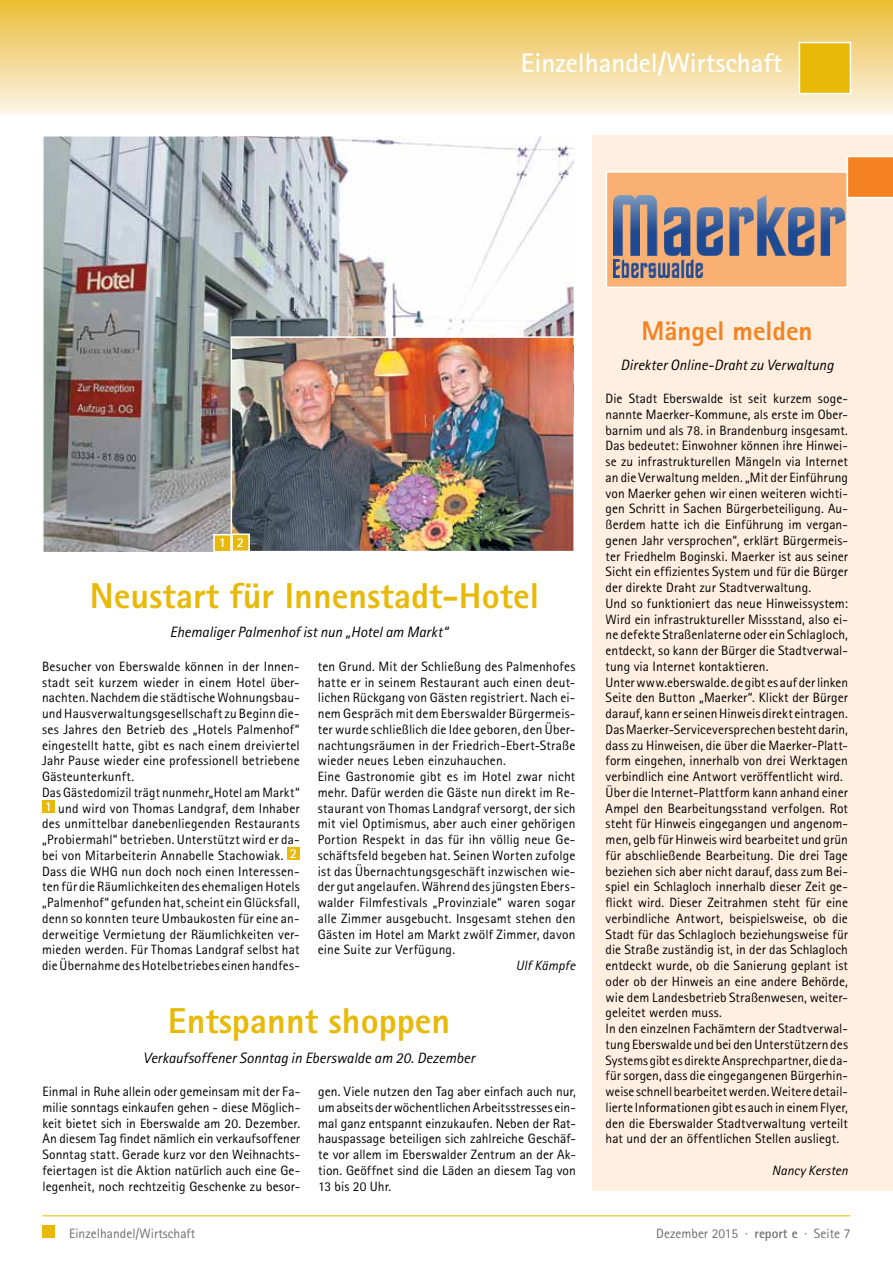
<style>
.page{position:relative;width:893px;height:1263px;background:#fff}
.page>*{position:absolute;margin:0;border:0;box-sizing:border-box;transform-origin:0 0}
.t1{font:700 36px "Rotis Sans Serif AT Extra";color:#e8b909}
.t2{font:700 27px "Rotis Sans Serif AT";color:#fff}
.t3{font:700 27px "Rotis Sans Serif AT Extra";color:#f58220}
.t4{font:italic 15px "Rotis Sans Serif AT";letter-spacing:-.005em;color:#000}
.t5{font:13.5px/15.8px "Rotis Sans Serif AT";letter-spacing:.005em;color:#000}
.t6{font:13.5px "Rotis Sans Serif AT";color:#6d6e71}
.t7{font:italic 13.5px "Rotis Sans Serif AT";letter-spacing:.005em;color:#000}
.t8{font:700 13.5px "Rotis Sans Serif AT";color:#fff}
.s1{font-weight:700;color:#fff}
.s2{font-weight:700}
</style>
<div class="page">
<hr style="left:43px;top:1215px;width:807px;height:1px;background:#e8b909">
<img style="left:45px;top:138px;width:527px;height:413px">
<div style="left:42px;top:135px;width:533px;height:419px;border:2px solid #fff"></div>
<img style="left:234px;top:339px;width:338px;height:210px">
<div style="left:231px;top:336px;width:344px;height:216px;border:2px solid #fff"></div>
<div style="left:592px;top:135px;width:301px;height:1056px;background:#ffefe1"></div>
<div style="left:606px;top:172px;width:241px;height:115px;background:#fab072"></div>
<img style="left:613px;top:195px;width:232px;height:82px">
<div style="left:606px;top:171px;width:242px;height:117px;border:2px solid #fff"></div>
<svg style="left:847px;top:156px;width:46px;height:42px;background:#f58c32"></svg>
<div style="left:42px;top:800px;width:12px;height:13px;background:#e8b909"></div>
<div style="left:287px;top:847px;width:13px;height:13px;background:#e8b909"></div>
<div style="left:214px;top:535px;width:17px;height:17px;background:#e8b909"></div>
<div style="left:213px;top:534px;width:19px;height:18px;border:2px solid #fff"></div>
<div style="left:232px;top:534px;width:17px;height:17px;background:#e8b909"></div>
<div style="left:231px;top:533px;width:19px;height:19px;border:2px solid #fff"></div>
<div style="left:0;top:0;width:893px;height:115px;background:linear-gradient(to bottom,#ebbc34,#fdf5ec)"></div>
<div style="left:43px;top:1225px;width:12px;height:13px;background:#e8b909"></div>
<div style="left:799px;top:42px;width:52px;height:52px;background:#e8b909;border:2px solid #fff"></div>
<svg style="left:0;top:0;width:1px;height:115px"></svg>
<h2 class="t2" style="left:521px;top:46px;width:263px">Einzelhandel/Wirtschaft</h2>
<p class="t8" style="left:219px;top:534px;width:9px">1</p>
<p class="t8" style="left:237px;top:534px;width:9px">2</p>
<h1 class="t1" style="left:90px;top:573px;width:451px">Neustart für Innenstadt-Hotel</h1>
<p class="t4" style="left:170px;top:623px;width:280px">Ehemaliger Palmenhof ist nun „Hotel am Markt“</p>
<p class="t5" style="left:42px;top:658px;width:259px">Besucher von Eberswalde können in der Innen&shy;stadt seit kurzem wieder in einem Hotel über&shy;nachten. Nachdem die städtische Wohnungsbau&shy;und Hausverwaltungsgesellschaft zu Beginn die&shy;ses Jahres den Betrieb des „Hotels Palmenhof“ eingestellt hatte, gibt es nach einem dreiviertel Jahr Pause wieder eine professionell betriebene Gästeunterkunft.<br>Das Gästedomizil trägt nunmehr„Hotel am Markt“ <span class="s1">1</span> und wird von Thomas Landgraf, dem Inhaber des unmittelbar danebenliegenden Restaurants „Probiermahl“ betrieben. Unterstützt wird er da&shy;bei von Mitarbeiterin Annabelle Stachowiak. <span class="s1">2<br></span>Dass die WHG nun doch noch einen Interessen&shy;ten für die Räumlichkeiten des ehemaligen Hotels „Palmenhof“ gefunden hat, scheint ein Glücksfall, denn so konnten teure Umbaukosten für eine an&shy;derweitige Vermietung der Räumlichkeiten ver&shy;mieden werden. Für Thomas Landgraf selbst hat die Übernahme des Hotelbetriebes einen handfes-</p>
<p class="t5" style="left:318px;top:658px;width:259px">ten Grund. Mit der Schließung des Palmenhofes hatte er in seinem Restaurant auch einen deut&shy;lichen Rückgang von Gästen registriert. Nach ei&shy;nem Gespräch mit dem Eberswalder Bürgermeis&shy;ter wurde schließlich die Idee geboren, den Über&shy;nachtungsräumen in der Friedrich-Ebert-Straße wieder neues Leben einzuhauchen.<br>Eine Gastronomie gibt es im Hotel zwar nicht mehr. Dafür werden die Gäste nun direkt im Re&shy;staurant von Thomas Landgraf versorgt, der sich mit viel Optimismus, aber auch einer gehörigen Portion Respekt in das für ihn völlig neue Ge&shy;schäftsfeld begeben hat. Seinen Worten zufolge ist das Übernachtungsgeschäft inzwischen wie&shy;der gut angelaufen. Während des jüngsten Ebers&shy;walder Filmfestivals „Provinziale“ waren sogar alle Zimmer ausgebucht. Insgesamt stehen den Gästen im Hotel am Markt zwölf Zimmer, davon eine Suite zur Verfügung.</p>
<p class="t7" style="left:516px;top:958px;width:61px">Ulf Kämpfe</p>
<h1 class="t1" style="left:168px;top:998px;width:284px">Entspannt shoppen</h1>
<p class="t4" style="left:143px;top:1049px;width:333px">Verkaufsoffener Sonntag in Eberswalde am 20. Dezember</p>
<p class="t5" style="left:43px;top:1084px;width:259px;text-align:justify">Einmal in Ruhe allein oder gemeinsam mit der Fa&shy;milie sonntags einkaufen gehen - diese Möglich&shy;keit bietet sich in Eberswalde am 20. Dezember.<br>An diesem Tag findet nämlich ein verkaufsoffener Sonntag statt. Gerade kurz vor den Weihnachts&shy;feiertagen ist die Aktion natürlich auch eine Ge&shy;legenheit, noch rechtzeitig Geschenke zu besor-</p>
<p class="t5" style="left:318px;top:1084px;width:259px;text-align:justify">gen. Viele nutzen den Tag aber einfach auch nur, um abseits der wöchentlichen Arbeitsstresses ein&shy;mal ganz entspannt einzukaufen. Neben der Rat&shy;hauspassage beteiligen sich zahlreiche Geschäf&shy;te vor allem im Eberswalder Zentrum an der Ak&shy;tion. Geöffnet sind die Läden an diesem Tag von 13 bis 20 Uhr.</p>
<h2 class="t3" style="left:642px;top:314px;width:172px">Mängel melden</h2>
<p class="t4" style="left:621px;top:356px;width:214px">Direkter Online-Draht zu Verwaltung</p>
<p class="t5" style="left:606px;top:391px;width:244px">Die Stadt Eberswalde ist seit kurzem soge&shy;nannte Maerker-Kommune, als erste im Ober&shy;barnim und als 78. in Brandenburg insgesamt.<br>Das bedeutet: Einwohner können ihre Hinwei&shy;se zu infrastrukturellen Mängeln via Internet an die Verwaltung melden. „Mit der Einführung von Maerker gehen wir einen weiteren wichti&shy;gen Schritt in Sachen Bürgerbeteiligung. Au&shy;ßerdem hatte ich die Einführung im vergan&shy;genen Jahr versprochen“, erklärt Bürgermeis&shy;ter Friedhelm Boginski. Maerker ist aus seiner Sicht ein effizientes System und für die Bürger der direkte Draht zur Stadtverwaltung.<br>Und so funktioniert das neue Hinweissystem:<br>Wird ein infrastruktureller Missstand, also ei&shy;ne defekte Straßenlaterne oder ein Schlagloch, entdeckt, so kann der Bürger die Stadtverwal&shy;tung via Internet kontaktieren.<br>Unter www.eberswalde. de gibt es auf der linken Seite den Button „Maerker“. Klickt der Bürger darauf, kann er seinen Hinweis direkt eintragen.<br>Das Maerker-Serviceversprechen besteht darin, dass zu Hinweisen, die über die Maerker-Platt&shy;form eingehen, innerhalb von drei Werktagen verbindlich eine Antwort veröffentlicht wird.<br>Über die Internet-Plattform kann anhand einer Ampel den Bearbeitungsstand verfolgen. Rot steht für Hinweis eingegangen und angenom&shy;men, gelb für Hinweis wird bearbeitet und grün für abschließende Bearbeitung. Die drei Tage beziehen sich aber nicht darauf, dass zum Bei&shy;spiel ein Schlagloch innerhalb dieser Zeit ge&shy;flickt wird. Dieser Zeitrahmen steht für eine verbindliche Antwort, beispielsweise, ob die Stadt für das Schlagloch beziehungsweise für die Straße zuständig ist, in der das Schlagloch entdeckt wurde, ob die Sanierung geplant ist oder ob der Hinweis an eine andere Behörde, wie dem Landesbetrieb Straßenwesen, weiter&shy;geleitet werden muss.<br>In den einzelnen Fachämtern der Stadtverwal&shy;tung Eberswalde und bei den Unterstützern des Systems gibt es direkte Ansprechpartner, die da&shy;für sorgen, dass die eingegangenen Bürgerhin&shy;weise schnell bearbeitet werden. Weitere detail&shy;lierte Informationen gibt es auch in einem Flyer, den die Eberswalder Stadtverwaltung verteilt hat und der an öffentlichen Stellen ausliegt.</p>
<p class="t7" style="left:772px;top:1162px;width:78px">Nancy Kersten</p>
<p class="t6" style="left:69px;top:1225px;width:128px">Einzelhandel/Wirtschaft</p>
<p class="t6" style="left:656px;top:1225px;width:196px">Dezember 2015 · <span class="s2">report e</span> · Seite 7</p>
</div>
